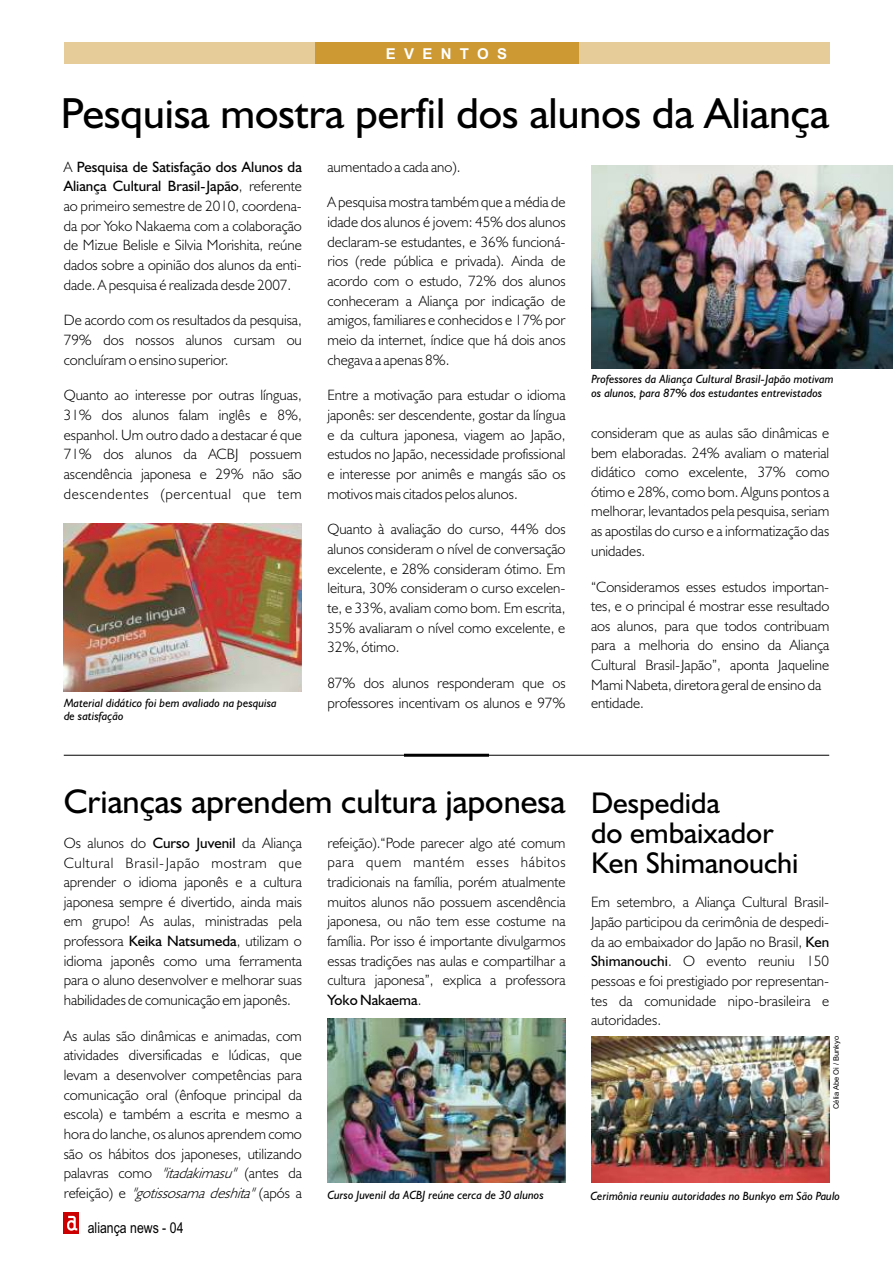
<style>
.page{position:relative;width:893px;height:1263px;background:#fff}
.page>*{position:absolute;margin:0;border:0;box-sizing:border-box;transform-origin:0 0}
.t1{font:43.65px "Humanist 521 BT";color:#000}
.t2{font:34.35px "Humanist 521 BT";color:#000}
.t3{font:30px/30.5px "Humanist 521 BT";color:#000}
.t4{font:italic 300 15px/19.6px "Humanist 521 BT";color:#000;text-align:justify}
.t5{font:15px "Arial Narrow";color:#000}
.t6{font:700 15px "Arial";letter-spacing:.555em;color:#fff}
.t7{font:italic 12px/14.2px "Humanist 521 BT";color:#000}
.t8{font:7.5px "Arial";color:#000}
.s1{font-weight:400;font-style:normal}
.s2{font-style:inherit}
</style>
<div class="page">
<div style="left:64px;top:43px;width:765px;height:21px;background:#e6cc99"></div>
<div style="left:315px;top:43px;width:263px;height:21px;background:#c93"></div>
<div style="left:64px;top:1212px;width:15px;height:21px;background:#c00"></div>
<svg style="left:67px;top:1216px;width:10px;height:15px"></svg>
<hr style="left:64px;top:755px;width:765px;height:1px;background:#000">
<hr style="left:404px;top:754px;width:85px;height:3px;background:#000">
<img style="left:64px;top:523px;width:238px;height:169px">
<img style="left:591px;top:166px;width:302px;height:202px">
<img style="left:328px;top:1019px;width:238px;height:163px">
<img style="left:591px;top:1036px;width:238px;height:146px">
<p class="t6" style="left:386px;top:48px;width:123px">EVENTOS</p>
<h1 class="t1" style="left:61px;top:95px;width:770px">Pesquisa mostra perfil dos alunos da Aliança</h1>
<p class="t4" style="left:327px;top:158px;width:135px">aumentado a cada ano).</p>
<p class="t4" style="left:327px;top:194px;width:240px">A pesquisa mostra também que a média de idade dos alunos é jovem: 45% dos alunos declaram-se estudantes, e 36% funcioná&shy;rios (rede pública e privada). Ainda de acordo com o estudo, 72% dos alunos conheceram a Aliança por indicação de amigos, familiares e conhecidos e 17% por meio da internet, índice que há dois anos chegava a apenas 8%.</p>
<p class="t4" style="left:327px;top:387px;width:240px">Entre a motivação para estudar o idioma japonês: ser descendente, gostar da língua e da cultura japonesa, viagem ao Japão, estudos no Japão, necessidade profissional e interesse por animês e mangás são os motivos mais citados pelos alunos.</p>
<p class="t4" style="left:327px;top:521px;width:240px">Quanto à avaliação do curso, 44% dos alunos consideram o nível de conversação excelente, e 28% consideram ótimo. Em leitura, 30% consideram o curso excelen&shy;te, e 33%, avaliam como bom. Em escrita, 35% avaliaram o nível como excelente, e 32%, ótimo.</p>
<p class="t4" style="left:327px;top:674px;width:240px">87% dos alunos responderam que os professores incentivam os alunos e 97%</p>
<p class="t4" style="left:64px;top:158px;width:240px">A <span class="s1">Pesquisa de Satisfação dos Alunos da Aliança Cultural Brasil-Japão</span>, referente ao primeiro semestre de 2010, coordena&shy;da por Yoko Nakaema com a colaboração de Mizue Belisle e Silvia Morishita, reúne dados sobre a opinião dos alunos da enti&shy;dade. A pesquisa é realizada desde 2007.</p>
<p class="t4" style="left:64px;top:312px;width:240px">De acordo com os resultados da pesquisa, 79% dos nossos alunos cursam ou concluíram o ensino superior.</p>
<p class="t4" style="left:64px;top:387px;width:240px">Quanto ao interesse por outras línguas, 31% dos alunos falam inglês e 8%, espanhol. Um outro dado a destacar é que 71% dos alunos da ACBJ possuem ascendência japonesa e 29% não são descendentes (percentual que tem</p>
<p class="t7" style="left:591px;top:372px;width:244px">Professores da Aliança Cultural Brasil-Japão motivam os alunos, para 87% dos estudantes entrevistados</p>
<p class="t4" style="left:591px;top:424px;width:240px">consideram que as aulas são dinâmicas e bem elaboradas. 24% avaliam o material didático como excelente, 37% como ótimo e 28%, como bom. Alguns pontos a melhorar, levantados pela pesquisa, seriam as apostilas do curso e a informatização das unidades.</p>
<p class="t4" style="left:591px;top:578px;width:240px">“Consideramos esses estudos importan&shy;tes, e o principal é mostrar esse resultado aos alunos, para que todos contribuam para a melhoria do ensino da Aliança Cultural Brasil-Japão”, aponta Jaqueline Mami Nabeta, diretora geral de ensino da</p>
<p class="t7" style="left:64px;top:697px;width:214px">Material didático foi bem avaliado na pesquisa</p>
<p class="t4" style="left:591px;top:694px;width:54px">entidade.</p>
<p class="t7" style="left:64px;top:710px;width:61px">de satisfação</p>
<h2 class="t2" style="left:64px;top:787px;width:503px">Crianças aprendem cultura japonesa</h2>
<p class="t4" style="left:64px;top:834px;width:240px">Os alunos do <span class="s1">Curso Juvenil</span> da Aliança Cultural Brasil-Japão mostram que aprender o idioma japonês e a cultura japonesa sempre é divertido, ainda mais em grupo! As aulas, ministradas pela professora <span class="s1">Keika Natsumeda</span>, utilizam o idioma japonês como uma ferramenta para o aluno desenvolver e melhorar suas habilidades de comunicação em japonês.</p>
<p class="t4" style="left:64px;top:1027px;width:240px">As aulas são dinâmicas e animadas, com atividades diversificadas e lúdicas, que levam a desenvolver competências para comunicação oral (ênfoque principal da escola) e também a escrita e mesmo a hora do lanche, os alunos aprendem como são os hábitos dos japoneses, utilizando palavras como <span class="s2">"itadakimasu"</span> (antes da refeição) e <span class="s2">"gotissosama deshita"</span> (após a</p>
<p class="t4" style="left:327px;top:834px;width:240px">refeição).“Pode parecer algo até comum para quem mantém esses hábitos tradicionais na família, porém atualmente muitos alunos não possuem ascendência japonesa, ou não tem esse costume na família. Por isso é importante divulgarmos essas tradições nas aulas e compartilhar a cultura japonesa”, explica a professora <span class="s1">Yoko Nakaema</span>.</p>
<p class="t7" style="left:327px;top:1189px;width:218px">Curso Juvenil da ACBJ reúne cerca de 30 alunos</p>
<p class="t5" style="left:88px;top:1222px;width:97px">aliança news - 04</p>
<h3 class="t3" style="left:591px;top:790px;width:209px">Despedida<br>do embaixador<br>Ken Shimanouchi</h3>
<p class="t4" style="left:591px;top:894px;width:240px">Em setembro, a Aliança Cultural Brasil-Japão participou da cerimônia de despedi&shy;da ao embaixador do Japão no Brasil, <span class="s1">Ken Shimanouchi</span>. O evento reuniu 150 pessoas e foi prestigiado por representan&shy;tes da comunidade nipo-brasileira e autoridades.</p>
<p class="t8" style="left:833px;top:1109px;width:74px;rotate:-90deg">Célia Abe Oi / Bunkyo</p>
<p class="t7" style="left:590px;top:1189px;width:251px">Cerimônia reuniu autoridades no Bunkyo em São Paulo</p>
</div>
